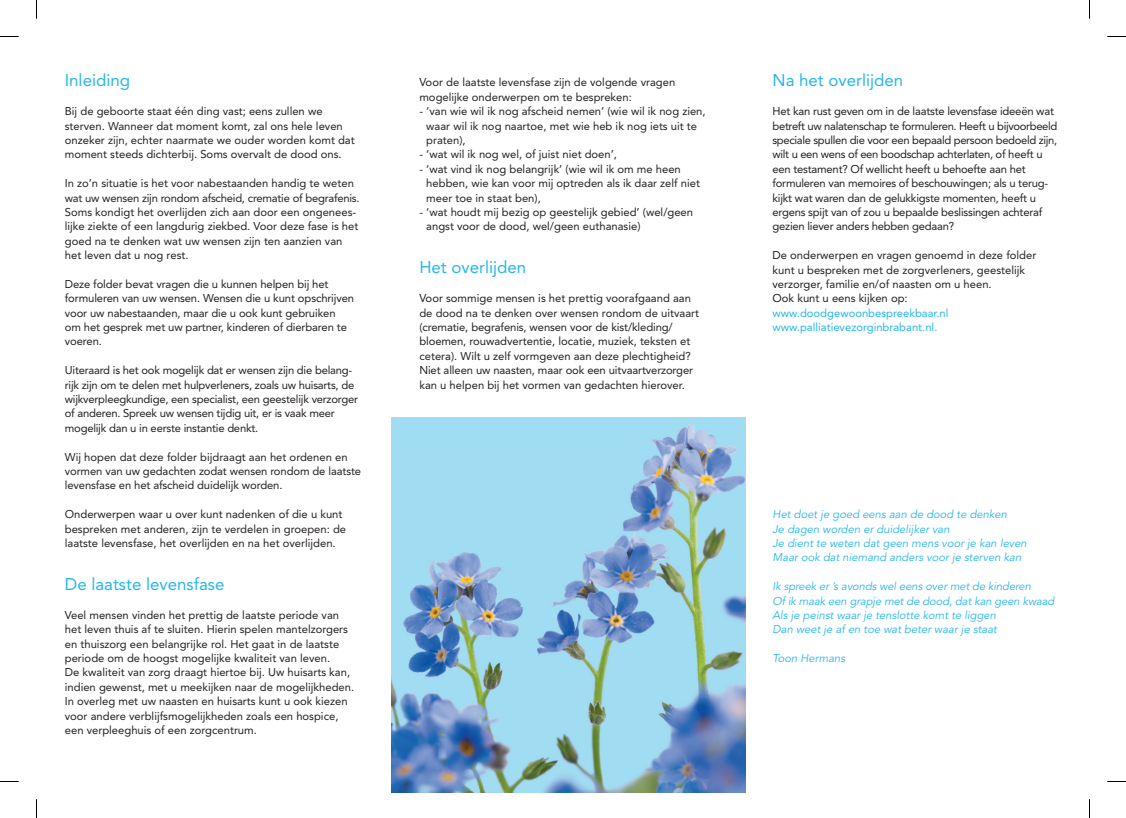
<style>
.page{position:relative;width:1126px;height:818px;background:#fff}
.page>*{position:absolute;margin:0;border:0;box-sizing:border-box;transform-origin:0 0}
.t1{font:16.88px "Avenir";color:#26b6ea}
.t2{font:11.25px/14.4px "Avenir";color:#231f20}
.t3{font:11.25px/14.4px "Avenir";letter-spacing:-.02em;color:#231f20}
.t4{font:italic 11.25px/14.4px "Avenir";color:#26b6ea}
.t5{font:11.25px/14.4px "Avenir";color:#26b6ea}
</style>
<div class="page">
<img style="left:391px;top:417px;width:354px;height:374px">
<svg style="left:0;top:36px;width:19px;height:1px"></svg>
<svg style="left:1107px;top:36px;width:18px;height:1px"></svg>
<svg style="left:36px;top:0;width:1px;height:19px"></svg>
<svg style="left:36px;top:799px;width:1px;height:18px"></svg>
<svg style="left:1089px;top:0;width:1px;height:19px"></svg>
<svg style="left:1089px;top:799px;width:1px;height:18px"></svg>
<h1 class="t1" style="left:65px;top:71px;width:67px">Inleiding</h1>
<p class="t2" style="left:65px;top:104px;width:291px">Bij de geboorte staat één ding vast; eens zullen we sterven. Wanneer dat moment komt, zal ons hele leven onzeker zijn, echter naarmate we ouder worden komt dat moment steeds dichterbij. Soms overvalt de dood ons.</p>
<p class="t2" style="left:65px;top:176px;width:296px">In zo’n situatie is het voor nabestaanden handig te weten wat uw wensen zijn rondom afscheid, crematie of begrafenis.<br>Soms kondigt het overlijden zich aan door een ongenees&shy;lijke ziekte of een langdurig ziekbed. Voor deze fase is het goed na te denken wat uw wensen zijn ten aanzien van het leven dat u nog rest.</p>
<p class="t2" style="left:65px;top:276px;width:291px">Deze folder bevat vragen die u kunnen helpen bij het formuleren van uw wensen. Wensen die u kunt opschrijven voor uw nabestaanden, maar die u ook kunt gebruiken om het gesprek met uw partner, kinderen of dierbaren te voeren.</p>
<p class="t3" style="left:65px;top:363px;width:295px">Uiteraard is het ook mogelijk dat er wensen zijn die belang&shy;rijk zijn om te delen met hulpverleners, zoals uw huisarts, de wijkverpleegkundige, een specialist, een geestelijk verzorger of anderen. Spreek uw wensen tijdig uit, er is vaak meer mogelijk dan u in eerste instantie denkt.</p>
<p class="t2" style="left:65px;top:449px;width:298px">Wij hopen dat deze folder bijdraagt aan het ordenen en vormen van uw gedachten zodat wensen rondom de laatste levensfase en het afscheid duidelijk worden.</p>
<p class="t2" style="left:65px;top:507px;width:283px">Onderwerpen waar u over kunt nadenken of die u kunt bespreken met anderen, zijn te verdelen in groepen: de laatste levensfase, het overlijden en na het overlijden.</p>
<h1 class="t1" style="left:65px;top:574px;width:161px">De laatste levensfase</h1>
<p class="t2" style="left:65px;top:607px;width:291px">Veel mensen vinden het prettig de laatste periode van het leven thuis af te sluiten. Hierin spelen mantelzorgers en thuiszorg een belangrijke rol. Het gaat in de laatste periode om de hoogst mogelijke kwaliteit van leven.<br>De kwaliteit van zorg draagt hiertoe bij. Uw huisarts kan, indien gewenst, met u meekijken naar de mogelijkheden.<br>In overleg met uw naasten en huisarts kunt u ook kiezen voor andere verblijfsmogelijkheden zoals een hospice, een verpleeghuis of een zorgcentrum.</p>
<p class="t2" style="left:419px;top:75px;width:257px">Voor de laatste levensfase zijn de volgende vragen mogelijke onderwerpen om te bespreken:</p>
<p class="t2" style="left:426px;top:104px;width:281px;text-indent:-7px">- ‘van wie wil ik nog afscheid nemen’ (wie wil ik nog zien, waar wil ik nog naartoe, met wie heb ik nog iets uit te praten),</p>
<p class="t2" style="left:419px;top:147px;width:199px">- ‘wat wil ik nog wel, of juist niet doen’,</p>
<p class="t2" style="left:426px;top:162px;width:275px;text-indent:-7px">- ‘wat vind ik nog belangrijk’ (wie wil ik om me heen hebben, wie kan voor mij optreden als ik daar zelf niet meer toe in staat ben),</p>
<p class="t2" style="left:426px;top:205px;width:268px;text-indent:-7px">- ‘wat houdt mij bezig op geestelijk gebied’ (wel/geen angst voor de dood, wel/geen euthanasie)</p>
<h1 class="t1" style="left:419px;top:257px;width:108px">Het overlijden</h1>
<p class="t2" style="left:419px;top:291px;width:281px">Voor sommige mensen is het prettig voorafgaand aan de dood na te denken over wensen rondom de uitvaart (crematie, begrafenis, wensen voor de kist/kleding/ bloemen, rouwadvertentie, locatie, muziek, teksten et cetera). Wilt u zelf vormgeven aan deze plechtigheid?<br>Niet alleen uw naasten, maar ook een uitvaartverzorger kan u helpen bij het vormen van gedachten hierover.</p>
<h1 class="t1" style="left:772px;top:71px;width:132px">Na het overlijden</h1>
<p class="t3" style="left:772px;top:104px;width:286px">Het kan rust geven om in de laatste levensfase ideeën wat betreft uw nalatenschap te formuleren. Heeft u bijvoorbeeld speciale spullen die voor een bepaald persoon bedoeld zijn, wilt u een wens of een boodschap achterlaten, of heeft u een testament? Of wellicht heeft u behoefte aan het formuleren van memoires of beschouwingen; als u terug&shy;kijkt wat waren dan de gelukkigste momenten, heeft u ergens spijt van of zou u bepaalde beslissingen achteraf gezien liever anders hebben gedaan?</p>
<p class="t2" style="left:772px;top:248px;width:265px">De onderwerpen en vragen genoemd in deze folder kunt u bespreken met de zorgverleners, geestelijk verzorger, familie en/of naasten om u heen.<br>Ook kunt u eens kijken op:</p>
<p class="t5" style="left:772px;top:305px;width:177px">www.doodgewoonbespreekbaar.nl www.palliatievezorginbrabant.nl.</p>
<p class="t4" style="left:772px;top:507px;width:256px">Het doet je goed eens aan de dood te denken<br>Je dagen worden er duidelijker van<br>Je dient te weten dat geen mens voor je kan leven Maar ook dat niemand anders voor je sterven kan</p>
<p class="t4" style="left:772px;top:579px;width:283px">Ik spreek er ’s avonds wel eens over met de kinderen<br>Of ik maak een grapje met de dood, dat kan geen kwaad Als je peinst waar je tenslotte komt te liggen<br>Dan weet je af en toe wat beter waar je staat</p>
<p class="t4" style="left:772px;top:651px;width:74px">Toon Hermans</p>
</div>
